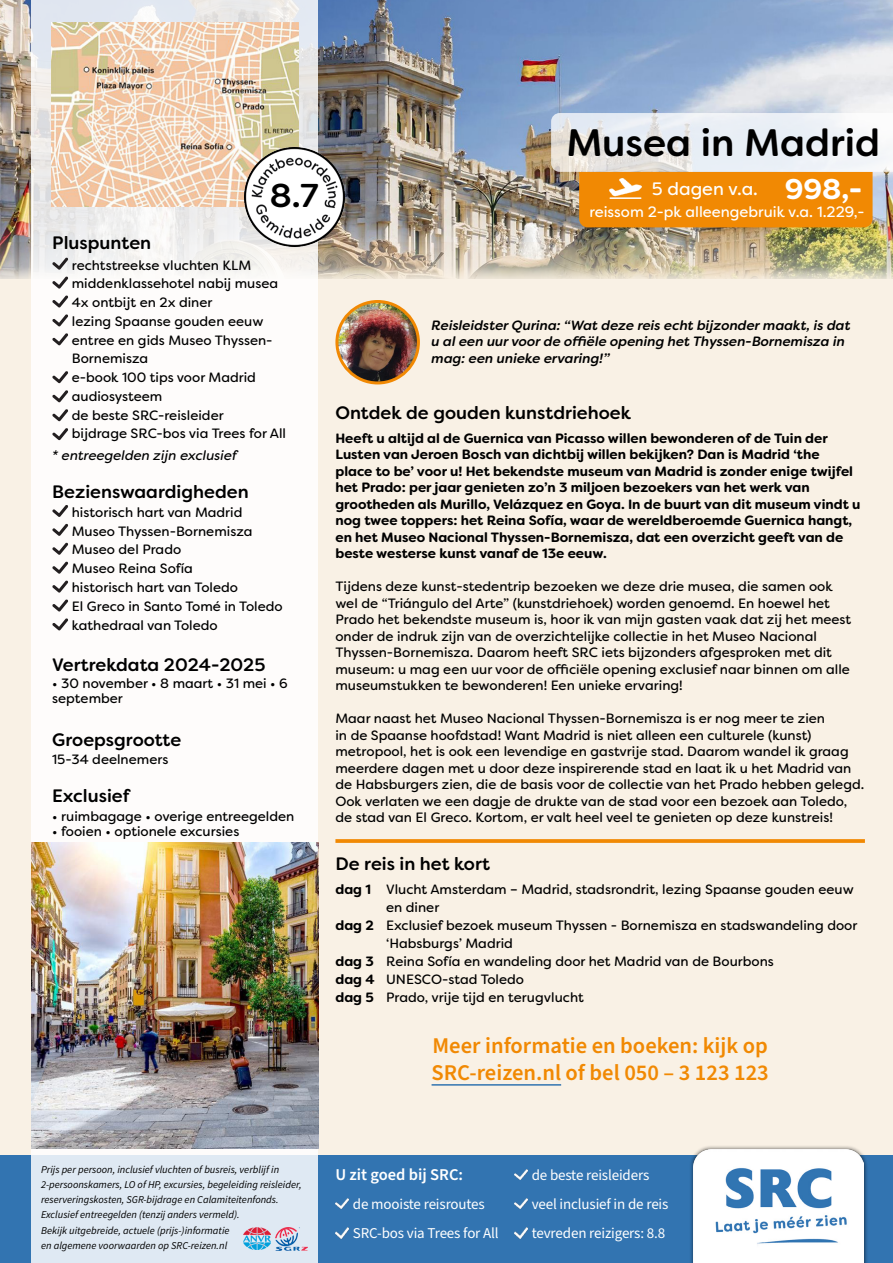
<style>
.page{position:relative;width:893px;height:1263px;background:#fff}
.page>*{position:absolute;margin:0;border:0;box-sizing:border-box;transform-origin:0 0}
.t1{font:500 38.25px "Filson Soft";color:#000}
.t2{font:500 33px "Filson Soft";color:#000}
.t3{font:700 28.5px "Filson Soft";color:#fff}
.t4{font:600 22.5px "Source Sans Pro";color:#f18903}
.t5{font:500 18px "Filson Soft";color:#000}
.t6{font:18px "Filson Soft";color:#fff}
.t7{font:600 16.5px "Source Sans Pro";color:#fff}
.t8{font:15px "Source Sans Pro";letter-spacing:-.01em;color:#fff}
.t9{font:15px "Filson Soft";color:#fff}
.t10{font:13.5px/16.5px "Filson Soft";color:#000}
.t11{font:700 13.5px/16.5px "Filson Soft";color:#000}
.t12{font:italic 500 13.5px/16.5px "Filson Soft";color:#000}
.t13{font:italic 13.5px "Filson Soft";color:#000}
.t14{font:italic 10.5px/15px "Source Sans Variable";color:#000}
</style>
<div class="page">
<div style="left:0;top:242px;width:893px;height:913px;background:#f9f1e5"></div>
<img style="left:0;top:0;width:893px;height:278px">
<div style="left:0;top:1155px;width:893px;height:108px;background:#3274b1"></div>
<div style="left:689px;top:1145px;width:179px;height:118px;background:#000;opacity:.7"></div>
<img style="left:693px;top:1149px;width:171px;height:114px">
<svg style="left:32px;top:0;width:286px;height:1263px;background:#f7f7f7"></svg>
<img style="left:243px;top:1228px;width:27px;height:22px">
<img style="left:275px;top:1228px;width:32px;height:22px">
<svg style="left:515px;top:1228px;width:12px;height:10px"></svg>
<svg style="left:515px;top:1199px;width:12px;height:10px"></svg>
<svg style="left:515px;top:1169px;width:12px;height:10px"></svg>
<svg style="left:335px;top:1228px;width:13px;height:10px"></svg>
<svg style="left:335px;top:1199px;width:13px;height:10px"></svg>
<hr style="left:432px;top:1084px;width:129px;height:1px;background:#3274b1">
<svg style="left:335px;top:839px;width:530px;height:4px;background:#f18f10"></svg>
<img style="left:337px;top:301px;width:81px;height:82px;border-radius:41px">
<div style="left:335px;top:300px;width:85px;height:84px;border:3px solid #f18903;border-radius:50%"></div>
<img style="left:32px;top:843px;width:286px;height:305px">
<svg style="left:52px;top:618px;width:16px;height:12px"></svg>
<svg style="left:52px;top:599px;width:16px;height:12px"></svg>
<svg style="left:52px;top:581px;width:16px;height:11px"></svg>
<svg style="left:52px;top:561px;width:16px;height:13px"></svg>
<svg style="left:52px;top:543px;width:16px;height:11px"></svg>
<svg style="left:52px;top:524px;width:16px;height:12px"></svg>
<svg style="left:52px;top:505px;width:16px;height:12px"></svg>
<svg style="left:52px;top:428px;width:16px;height:12px"></svg>
<svg style="left:52px;top:409px;width:16px;height:12px"></svg>
<svg style="left:52px;top:390px;width:16px;height:12px"></svg>
<svg style="left:52px;top:371px;width:16px;height:12px"></svg>
<svg style="left:52px;top:333px;width:16px;height:12px"></svg>
<svg style="left:52px;top:314px;width:16px;height:12px"></svg>
<svg style="left:52px;top:296px;width:16px;height:11px"></svg>
<svg style="left:52px;top:276px;width:16px;height:13px"></svg>
<svg style="left:52px;top:258px;width:16px;height:11px"></svg>
<img style="left:51px;top:22px;width:247px;height:185px">
<img style="left:244px;top:147px;width:100px;height:100px">
<svg style="left:551px;top:113px;width:342px;height:114px;background:#e7bf8a"></svg>
<p class="t5" style="left:52px;top:231px;width:100px">Pluspunten</p>
<p class="t2" style="left:270px;top:174px;width:50px">8.7</p>
<p class="t10" style="left:72px;top:257px;width:181px">rechtstreekse vluchten KLM</p>
<p class="t10" style="left:72px;top:275px;width:208px">middenklassehotel nabij musea</p>
<p class="t10" style="left:72px;top:294px;width:142px">4x ontbijt en 2x diner</p>
<p class="t10" style="left:72px;top:313px;width:193px">lezing Spaanse gouden eeuw</p>
<p class="t10" style="left:72px;top:332px;width:202px">entree en gids Museo Thyssen-</p>
<p class="t10" style="left:72px;top:350px;width:78px">Bornemisza</p>
<p class="t10" style="left:72px;top:369px;width:186px">e-book 100 tips voor Madrid</p>
<p class="t10" style="left:72px;top:388px;width:92px">audiosysteem</p>
<p class="t10" style="left:72px;top:407px;width:153px">de beste SRC-reisleider</p>
<p class="t10" style="left:72px;top:425px;width:216px">bijdrage SRC-bos via Trees for All</p>
<p class="t13" style="left:52px;top:447px;width:186px">* entreegelden zijn exclusief</p>
<p class="t5" style="left:52px;top:480px;width:198px">Bezienswaardigheden</p>
<p class="t10" style="left:72px;top:504px;width:172px">historisch hart van Madrid</p>
<p class="t10" style="left:72px;top:523px;width:182px">Museo Thyssen-Bornemisza</p>
<p class="t10" style="left:72px;top:541px;width:111px">Museo del Prado</p>
<p class="t10" style="left:72px;top:560px;width:123px">Museo Reina Sofía</p>
<p class="t10" style="left:72px;top:579px;width:168px">historisch hart van Toledo</p>
<p class="t10" style="left:72px;top:598px;width:212px">El Greco in Santo Tomé in Toledo</p>
<p class="t10" style="left:72px;top:617px;width:147px">kathedraal van Toledo</p>
<p class="t5" style="left:52px;top:653px;width:215px">Vertrekdata 2024-2025</p>
<p class="t10" style="left:52px;top:676px;width:237px;line-height:15px">• 30 november • 8 maart • 31 mei • 6 september</p>
<p class="t5" style="left:52px;top:728px;width:131px">Groepsgrootte</p>
<p class="t10" style="left:52px;top:751px;width:118px">15-34 deelnemers</p>
<p class="t5" style="left:52px;top:784px;width:79px">Exclusief</p>
<p class="t10" style="left:52px;top:808px;width:244px">• ruimbagage • overige entreegelden</p>
<p class="t10" style="left:52px;top:823px;width:189px">• fooien • optionele excursies</p>
<p class="t1" style="left:566px;top:118px;width:315px">Musea in Madrid</p>
<p class="t6" style="left:652px;top:177px;width:108px">5 dagen v.a.</p>
<p class="t3" style="left:785px;top:170px;width:79px">998,-</p>
<p class="t9" style="left:589px;top:202px;width:277px">reissom 2-pk alleengebruik v.a. 1.229,-</p>
<p class="t12" style="left:432px;top:317px;width:420px">Reisleidster Qurina: “Wat deze reis echt bijzonder maakt, is dat u al een uur voor de offiële opening het Thyssen-Bornemisza in mag: een unieke ervaring!”</p>
<p class="t5" style="left:335px;top:401px;width:297px">Ontdek de gouden kunstdriehoek</p>
<p class="t11" style="left:335px;top:430px;width:526px">Heeft u altijd al de Guernica van Picasso willen bewonderen of de Tuin der Lusten van Jeroen Bosch van dichtbij willen bekijken? Dan is Madrid ‘the<br>place to be’ voor u! Het bekendste museum van Madrid is zonder enige twijfel het Prado: per jaar genieten zo’n 3 miljoen bezoekers van het werk van grootheden als Murillo, Velázquez en Goya. In de buurt van dit museum vindt u nog twee toppers: het Reina Sofía, waar de wereldberoemde Guernica hangt, en het Museo Nacional Thyssen-Bornemisza, dat een overzicht geeft van de beste westerse kunst vanaf de 13e eeuw.</p>
<p class="t10" style="left:335px;top:578px;width:517px">Tijdens deze kunst-stedentrip bezoeken we deze drie musea, die samen ook wel de “Triángulo del Arte” (kunstdriehoek) worden genoemd. En hoewel het Prado het bekendste museum is, hoor ik van mijn gasten vaak dat zij het meest onder de indruk zijn van de overzichtelijke collectie in het Museo Nacional Thyssen-Bornemisza. Daarom heeft SRC iets bijzonders afgesproken met dit museum: u mag een uur voor de officiële opening exclusief naar binnen om alle museumstukken te bewonderen! Een unieke ervaring!</p>
<p class="t10" style="left:335px;top:710px;width:530px">Maar naast het Museo Nacional Thyssen-Bornemisza is er nog meer te zien<br>in de Spaanse hoofdstad! Want Madrid is niet alleen een culturele (kunst) metropool, het is ook een levendige en gastvrije stad. Daarom wandel ik graag meerdere dagen met u door deze inspirerende stad en laat ik u het Madrid van de Habsburgers zien, die de basis voor de collectie van het Prado hebben gelegd.<br>Ook verlaten we een dagje de drukte van de stad voor een bezoek aan Toledo, de stad van El Greco. Kortom, er valt heel veel te genieten op deze kunstreis!</p>
<p class="t5" style="left:335px;top:852px;width:156px">De reis in het kort</p>
<p class="t11" style="left:335px;top:881px;width:37px">dag 1</p>
<p class="t11" style="left:335px;top:917px;width:40px">dag 2</p>
<p class="t11" style="left:335px;top:953px;width:40px">dag 3</p>
<p class="t11" style="left:335px;top:971px;width:41px">dag 4</p>
<p class="t11" style="left:335px;top:989px;width:40px">dag 5</p>
<p class="t10" style="left:386px;top:880px;width:469px;line-height:18px">Vlucht Amsterdam – Madrid, stadsrondrit, lezing Spaanse gouden eeuw en diner</p>
<p class="t10" style="left:386px;top:916px;width:473px;line-height:18px">Exclusief bezoek museum Thyssen - Bornemisza en stadswandeling door ‘Habsburgs’ Madrid</p>
<p class="t10" style="left:386px;top:953px;width:389px">Reina Sofía en wandeling door het Madrid van de Bourbons</p>
<p class="t10" style="left:386px;top:971px;width:140px">UNESCO-stad Toledo</p>
<p class="t10" style="left:386px;top:989px;width:199px">Prado, vrije tijd en terugvlucht</p>
<p class="t4" style="left:433px;top:1031px;width:337px">Meer informatie en boeken: kijk op</p>
<p class="t4" style="left:432px;top:1058px;width:339px">SRC-reizen.nl of bel 050 – 3 123 123</p>
<p class="t14" style="left:41px;top:1162px;width:262px">Prijs per persoon, inclusief vluchten of busreis, verblijf in 2-persoonskamers, LO of HP, excursies, begeleiding reisleider, reserveringskosten, SGR-bijdrage en Calamiteitenfonds.<br>Exclusief entreegelden (tenzij anders vermeld).</p>
<p class="t14" style="left:41px;top:1222px;width:190px">Bekijk uitgebreide, actuele (prijs-)informatie</p>
<p class="t14" style="left:41px;top:1237px;width:188px">en algemene voorwaarden op SRC-reizen.nl</p>
<p class="t7" style="left:335px;top:1163px;width:129px">U zit goed bij SRC:</p>
<p class="t8" style="left:532px;top:1164px;width:119px">de beste reisleiders</p>
<p class="t8" style="left:353px;top:1194px;width:133px">de mooiste reisroutes</p>
<p class="t8" style="left:532px;top:1194px;width:138px">veel inclusief in de reis</p>
<p class="t8" style="left:353px;top:1223px;width:147px">SRC-bos via Trees for All</p>
<p class="t8" style="left:532px;top:1223px;width:135px">tevreden reizigers: 8.8</p>
</div>
